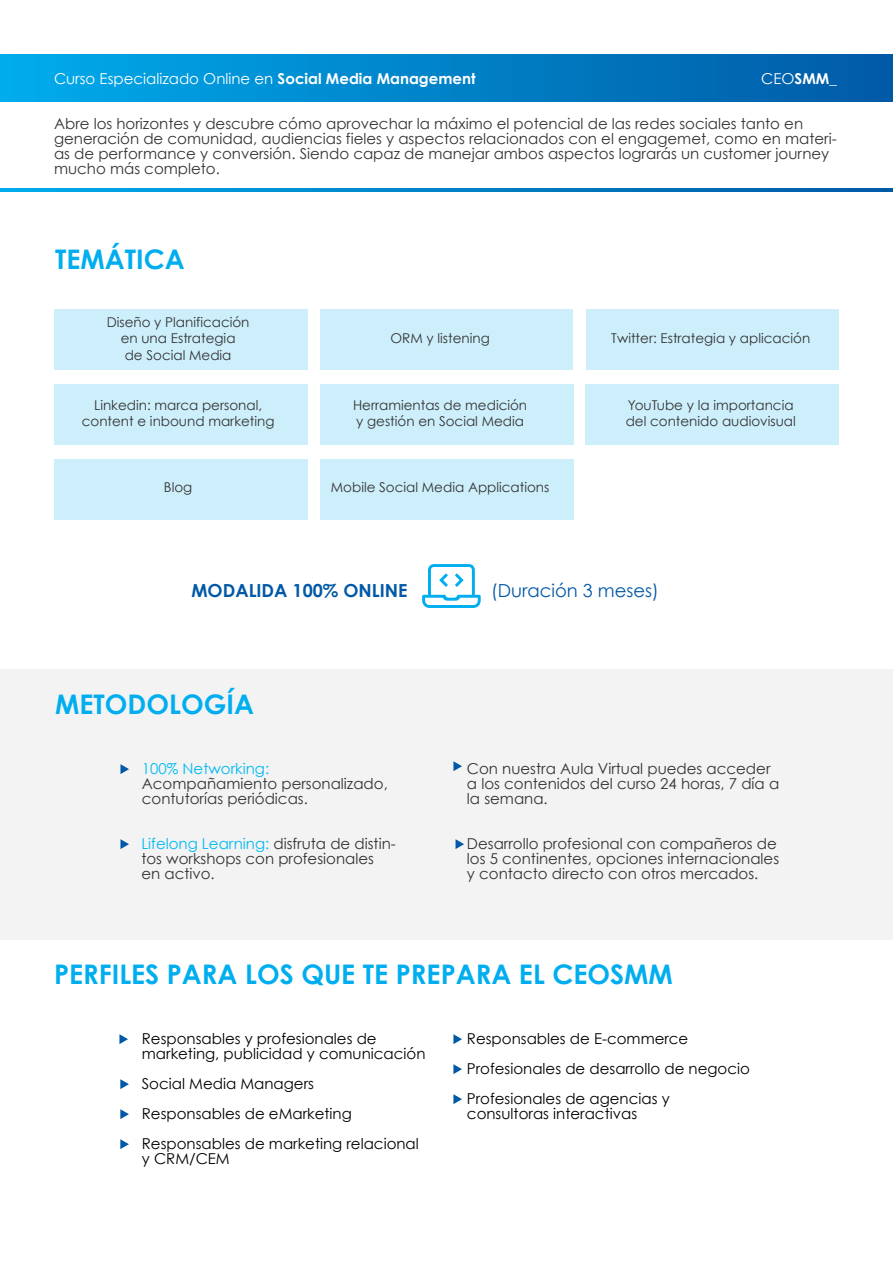
<style>
.page{position:relative;width:893px;height:1263px;background:#fff}
.page>*{position:absolute;margin:0;border:0;box-sizing:border-box;transform-origin:0 0}
.INTERTITULOS{font:700 27px "Century Gothic";color:#00aeef}
.DESTACADOS{font:700 18px "Century Gothic";color:#0158a6}
.DESTACADOS-2{font:18px "Century Gothic";color:#0158a6}
.TEXTO_CORRIDO{font:15px/15px "Century Gothic";color:#333}
.VIÑETAS{font:15px/15px "Century Gothic";color:#000}
.TEXTO_CORRIDO-2{font:15px "Century Gothic";color:#fff}
.TEXTO_CORRIDO-3{font:15px "Century Gothic";color:#00baf1}
.TEXTO_CORRIDO-4{font:700 15px "Century Gothic";color:#fff}
.RECUADROS{font:13.5px/16.5px "Century Gothic";color:#333;text-align:center}
.s1{font-weight:700}
.s2{font-weight:400}
.s3{color:#00baf1}
</style>
<div class="page">
<svg style="left:0;top:188px;width:893px;height:3px;background:#0082c8"></svg>
<div style="left:0;top:669px;width:893px;height:270px;background:#f3f3f3"></div>
<div style="left:0;top:54px;width:893px;height:48px;background:linear-gradient(to right,#00abec,#0159a5)"></div>
<svg style="left:120px;top:764px;width:9px;height:10px"></svg>
<svg style="left:119px;top:1034px;width:9px;height:10px"></svg>
<svg style="left:453px;top:1034px;width:9px;height:10px"></svg>
<svg style="left:120px;top:1079px;width:9px;height:10px"></svg>
<svg style="left:120px;top:1109px;width:9px;height:10px"></svg>
<svg style="left:120px;top:1139px;width:9px;height:10px"></svg>
<svg style="left:453px;top:1064px;width:9px;height:10px"></svg>
<svg style="left:453px;top:1094px;width:9px;height:10px"></svg>
<svg style="left:453px;top:761px;width:9px;height:10px"></svg>
<svg style="left:120px;top:839px;width:9px;height:10px"></svg>
<svg style="left:455px;top:839px;width:9px;height:10px"></svg>
<div style="left:54px;top:310px;width:253px;height:60px;background:#cdeffb"></div>
<div style="left:54px;top:385px;width:253px;height:60px;background:#cdeffb"></div>
<div style="left:54px;top:460px;width:253px;height:60px;background:#cdeffb"></div>
<div style="left:321px;top:310px;width:252px;height:60px;background:#cdeffb"></div>
<div style="left:321px;top:385px;width:253px;height:60px;background:#cdeffb"></div>
<div style="left:321px;top:460px;width:253px;height:60px;background:#cdeffb"></div>
<div style="left:586px;top:310px;width:252px;height:60px;background:#cdeffb"></div>
<div style="left:585px;top:385px;width:253px;height:60px;background:#cdeffb"></div>
<svg style="left:422px;top:564px;width:59px;height:44px"></svg>
<p class="TEXTO_CORRIDO-2" style="left:54px;top:69px;width:423px">Curso Especializado Online en <span class="s1">Social Media Management</span></p>
<p class="TEXTO_CORRIDO-4" style="left:761px;top:67px;width:77px"><span class="s2">CEO</span>SMM_</p>
<p class="TEXTO_CORRIDO" style="left:54px;top:116px;width:784px">Abre los horizontes y descubre cómo aprovechar la máximo el potencial de las redes sociales tanto en generación de comunidad, audiencias fieles y aspectos relacionados con el engagemet, como en materi&shy;as de performance y conversión. Siendo capaz de manejar ambos aspectos lograrás un customer journey mucho más completo.</p>
<p class="INTERTITULOS" style="left:55px;top:239px;width:131px">TEMÁTICA</p>
<p class="RECUADROS" style="left:107px;top:313px;width:144px">Diseño y Planificación en una Estrategia<br>de Social Media</p>
<p class="RECUADROS" style="left:82px;top:396px;width:194px">Linkedin: marca personal, content e inbound marketing</p>
<p class="RECUADROS" style="left:164px;top:479px;width:30px">Blog</p>
<p class="RECUADROS" style="left:390px;top:330px;width:101px">ORM y listening</p>
<p class="RECUADROS" style="left:353px;top:396px;width:176px;text-align:left">Herramientas de medición y gestión en Social Media</p>
<p class="RECUADROS" style="left:331px;top:479px;width:220px">Mobile Social Media Applications</p>
<p class="RECUADROS" style="left:611px;top:330px;width:200px">Twitter: Estrategia y aplicación</p>
<p class="RECUADROS" style="left:626px;top:396px;width:172px;text-align:left">YouTube y la importancia del contenido audiovisual</p>
<p class="DESTACADOS" style="left:191px;top:577px;width:218px">MODALIDA 100% ONLINE</p>
<p class="DESTACADOS-2" style="left:491px;top:580px;width:169px">(Duración 3 meses)</p>
<p class="INTERTITULOS" style="left:55px;top:684px;width:200px">METODOLOGÍA</p>
<p class="TEXTO_CORRIDO-3" style="left:142px;top:759px;width:129px">100% Networking:</p>
<p class="TEXTO_CORRIDO" style="left:142px;top:776px;width:248px">Acompañamiento personalizado, contutorías periódicas.</p>
<p class="TEXTO_CORRIDO" style="left:141px;top:836px;width:256px"><span class="s3">Lifelong Learning:</span> disfruta de distin&shy;tos workshops con profesionales</p>
<p class="TEXTO_CORRIDO" style="left:141px;top:866px;width:75px">en activo.</p>
<p class="TEXTO_CORRIDO" style="left:467px;top:761px;width:305px">Con nuestra Aula Virtual puedes acceder</p>
<p class="TEXTO_CORRIDO" style="left:467px;top:776px;width:314px">a los contenidos del curso 24 horas, 7 día a la semana.</p>
<p class="TEXTO_CORRIDO" style="left:467px;top:836px;width:311px">Desarrollo profesional con compañeros de</p>
<p class="TEXTO_CORRIDO" style="left:467px;top:851px;width:314px">los 5 continentes, opciones internacionales</p>
<p class="TEXTO_CORRIDO" style="left:467px;top:866px;width:293px">y contacto directo con otros mercados.</p>
<p class="INTERTITULOS" style="left:54px;top:954px;width:620px">PERFILES PARA LOS QUE TE PREPARA EL CEOSMM</p>
<p class="VIÑETAS" style="left:142px;top:1031px;width:285px">Responsables y profesionales de marketing, publicidad y comunicación</p>
<p class="VIÑETAS" style="left:142px;top:1076px;width:174px">Social Media Managers</p>
<p class="VIÑETAS" style="left:142px;top:1106px;width:211px">Responsables de eMarketing</p>
<p class="VIÑETAS" style="left:142px;top:1136px;width:279px">Responsables de marketing relacional</p>
<p class="VIÑETAS" style="left:142px;top:1151px;width:89px">y CRM/CEM</p>
<p class="VIÑETAS" style="left:467px;top:1031px;width:223px">Responsables de E-commerce</p>
<p class="VIÑETAS" style="left:467px;top:1061px;width:284px">Profesionales de desarrollo de negocio</p>
<p class="VIÑETAS" style="left:467px;top:1091px;width:204px">Profesionales de agencias y</p>
<p class="VIÑETAS" style="left:467px;top:1106px;width:172px">consultoras interactivas</p>
</div>
